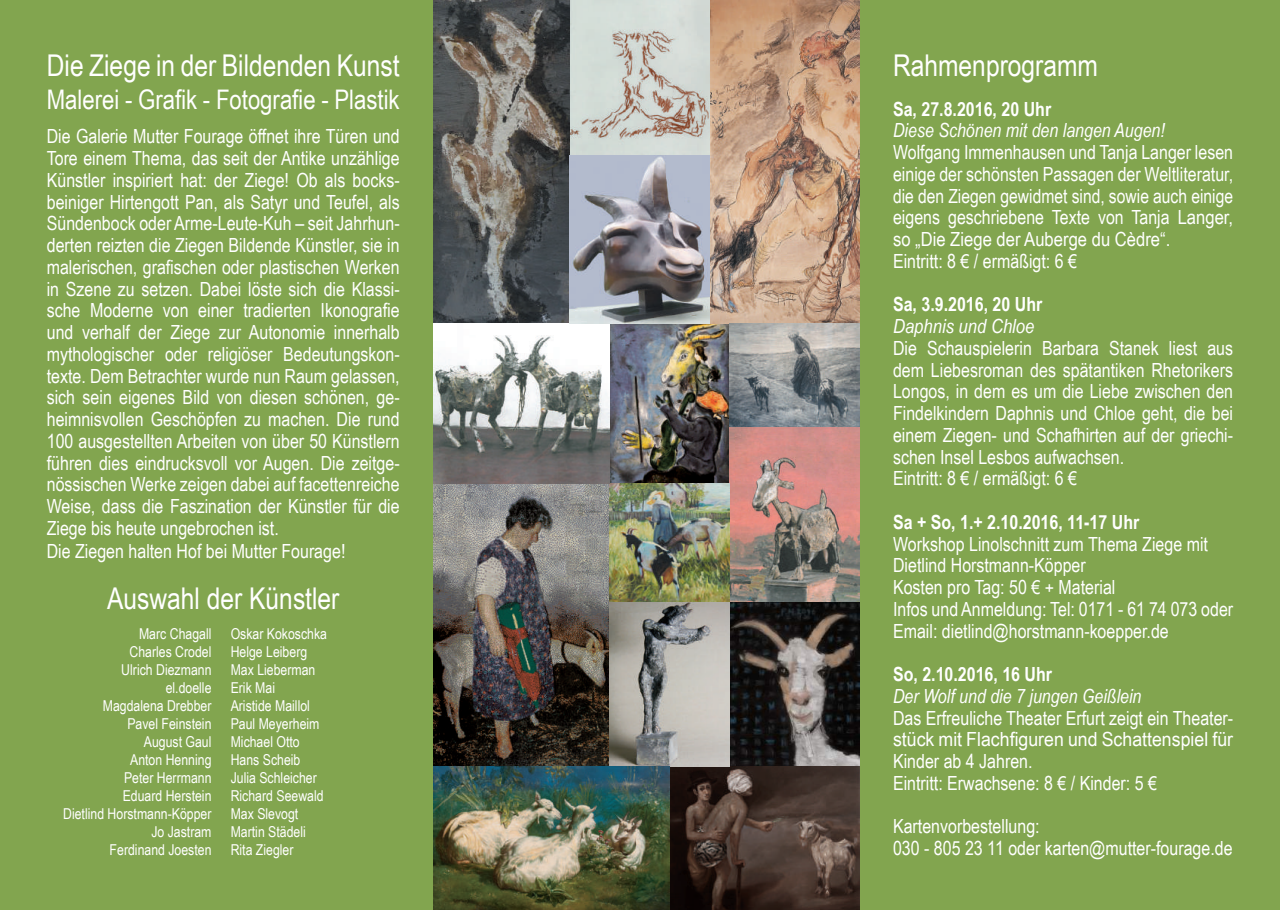
<style>
.page{position:relative;width:1280px;height:910px;background:#82a54f}
.page>*{position:absolute;margin:0;border:0;box-sizing:border-box;transform-origin:0 0}
.t1{font:30px "Arial Narrow";color:#fff}
.t2{font:27px "Arial Narrow";color:#fff}
.t3{font:19.5px/21.9px "Arial Narrow";color:#fff}
.t4{font:700 19.5px "Arial Narrow";color:#fff}
.t5{font:italic 19.5px "Arial Narrow";color:#fff}
.t6{font:italic 19.5px "Arial Narrow";color:#fff;scale:1.04 1}
.t7{font:15px/18px "Arial Narrow";color:#fff;text-align:right}
</style>
<div class="page">
<img style="left:434px;top:0;width:425px;height:910px">
<h1 class="t1" style="left:47px;top:43px;width:354px">Die Ziege in der Bildenden Kunst</h1>
<h2 class="t2" style="left:47px;top:80px;width:354px">Malerei - Grafik - Fotografie - Plastik</h2>
<p class="t3" style="left:47px;top:125px;width:354px">Die Galerie Mutter Fourage öffnet ihre Türen und Tore einem Thema, das seit der Antike unzählige Künstler inspiriert hat: der Ziege! Ob als bocks&shy;beiniger Hirtengott Pan, als Satyr und Teufel, als Sündenbock oder Arme-Leute-Kuh – seit Jahrhun&shy;derten reizten die Ziegen Bildende Künstler, sie in malerischen, grafischen oder plastischen Werken in Szene zu setzen. Dabei löste sich die Klassi&shy;sche Moderne von einer tradierten Ikonografie und verhalf der Ziege zur Autonomie innerhalb mythologischer oder religiöser Bedeutungskon&shy;texte. Dem Betrachter wurde nun Raum gelassen, sich sein eigenes Bild von diesen schönen, ge&shy;heimnisvollen Geschöpfen zu machen. Die rund 100 ausgestellten Arbeiten von über 50 Künstlern führen dies eindrucksvoll vor Augen. Die zeitge&shy;nössischen Werke zeigen dabei auf facettenreiche Weise, dass die Faszination der Künstler für die Ziege bis heute ungebrochen ist.<br>Die Ziegen halten Hof bei Mutter Fourage!</p>
<h1 class="t1" style="left:107px;top:577px;width:234px">Auswahl der Künstler</h1>
<p class="t7" style="left:63px;top:624px;width:150px">Marc Chagall<br>Charles Crodel<br>Ulrich Diezmann<br>el.doelle<br>Magdalena Drebber<br>Pavel Feinstein<br>August Gaul<br>Anton Henning<br>Peter Herrmann<br>Eduard Herstein<br>Dietlind Horstmann-Köpper<br>Jo Jastram<br>Ferdinand Joesten</p>
<p class="t7" style="left:231px;top:624px;width:98px;text-align:left">Oskar Kokoschka<br>Helge Leiberg<br>Max Lieberman<br>Erik Mai<br>Aristide Maillol<br>Paul Meyerheim<br>Michael Otto<br>Hans Scheib<br>Julia Schleicher<br>Richard Seewald<br>Max Slevogt<br>Martin Städeli<br>Rita Ziegler</p>
<h1 class="t1" style="left:893px;top:43px;width:207px">Rahmenprogramm</h1>
<p class="t4" style="left:893px;top:94px;width:160px">Sa, 27.8.2016, 20 Uhr</p>
<p class="t5" style="left:893px;top:117px;width:273px">Diese Schönen mit den langen Augen!</p>
<p class="t3" style="left:893px;top:141px;width:342px">Wolfgang Immenhausen und Tanja Langer lesen einige der schönsten Passagen der Weltliteratur, die den Ziegen gewidmet sind, sowie auch einige eigens geschriebene Texte von Tanja Langer, so „Die Ziege der Auberge du Cèdre“.<br>Eintritt: 8 € / ermäßigt: 6 €</p>
<p class="t4" style="left:893px;top:290px;width:151px">Sa, 3.9.2016, 20 Uhr</p>
<p class="t6" style="left:893px;top:313px;width:137px">Daphnis und Chloe</p>
<p class="t3" style="left:893px;top:336px;width:342px">Die Schauspielerin Barbara Stanek liest aus dem Liebesroman des spätantiken Rhetorikers Longos, in dem es um die Liebe zwischen den Findelkindern Daphnis und Chloe geht, die bei einem Ziegen- und Schafhirten auf der griechi&shy;schen Insel Lesbos aufwachsen.<br>Eintritt: 8 € / ermäßigt: 6 €</p>
<p class="t4" style="left:893px;top:507px;width:248px">Sa + So, 1.+ 2.10.2016, 11-17 Uhr</p>
<p class="t3" style="left:893px;top:532px;width:342px">Workshop Linolschnitt zum Thema Ziege mit Dietlind Horstmann-Köpper<br>Kosten pro Tag: 50 € + Material<br>Infos und Anmeldung: Tel: 0171 - 61 74 073 oder Email: dietlind@horstmann-koepper.de</p>
<p class="t4" style="left:893px;top:659px;width:161px">So, 2.10.2016, 16 Uhr</p>
<p class="t5" style="left:893px;top:682px;width:250px">Der Wolf und die 7 jungen Geißlein</p>
<p class="t3" style="left:893px;top:706px;width:342px">Das Erfreuliche Theater Erfurt zeigt ein Theater&shy;stück mit Flachfiguren und Schattenspiel für Kinder ab 4 Jahren.<br>Eintritt: Erwachsene: 8 € / Kinder: 5 €</p>
<p class="t3" style="left:893px;top:815px;width:341px">Kartenvorbestellung:<br>030 - 805 23 11 oder karten@mutter-fourage.de</p>
</div>
